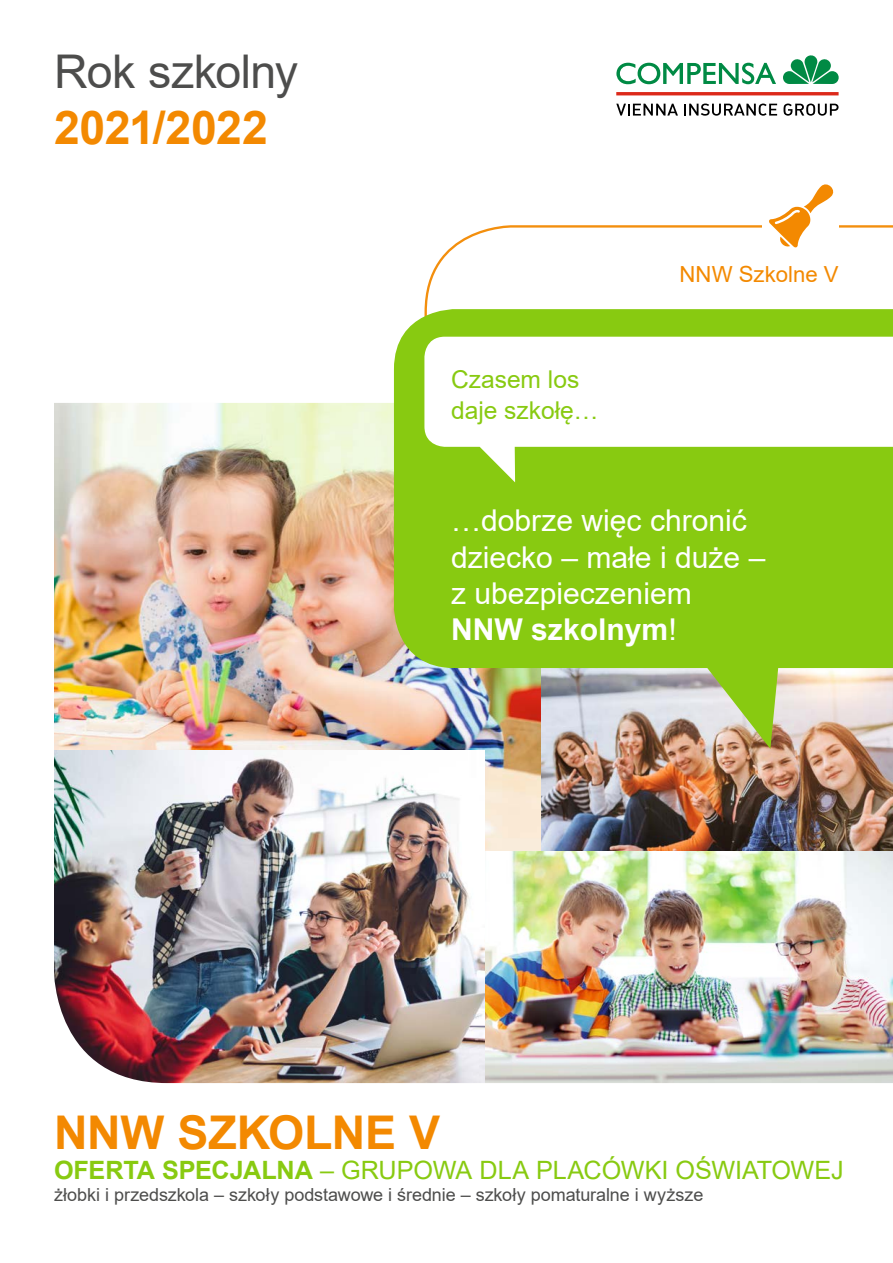
<style>
.page{position:relative;width:893px;height:1263px;background:#fff}
.page>*{position:absolute;margin:0;border:0;box-sizing:border-box;transform-origin:0 0}
.t1{font:700 46.5px "Arial";letter-spacing:-.005em;color:#f38901}
.t2{font:46.5px "Arial";letter-spacing:-.015em;color:#4d4d4c}
.t3{font:30.15px/36.2px "Arial";color:#fff}
.t4{font:25.2px "Arial";letter-spacing:-.005em;color:#88ca11}
.t5{font:24.6px/30.5px "Arial";color:#88ca11}
.t6{font:22.2px "Arial";color:#f38901}
.t7{font:18px "Arial";letter-spacing:-.005em;color:#4d4d4c}
.s1{font-weight:700}
</style>
<div class="page">
<img style="left:54px;top:370px;width:839px;height:714px">
<hr style="left:616px;top:92px;width:223px;height:3px;background:#dc291a">
<svg style="left:616px;top:104px;width:62px;height:12px"></svg>
<svg style="left:684px;top:104px;width:93px;height:12px"></svg>
<svg style="left:783px;top:104px;width:56px;height:12px"></svg>
<svg style="left:616px;top:63px;width:160px;height:21px"></svg>
<svg style="left:783px;top:55px;width:56px;height:29px"></svg>
<svg style="left:424px;top:225px;width:469px;height:84px"></svg>
<svg style="left:394px;top:309px;width:499px;height:440px;background:#99c63b"></svg>
<div style="left:762px;top:171px;width:77px;height:78px;background:#fff"></div>
<svg style="left:424px;top:337px;width:469px;height:145px"></svg>
<svg style="left:769px;top:184px;width:65px;height:63px"></svg>
<h1 class="t2" style="left:54px;top:39px;width:246px">Rok szkolny</h1>
<h1 class="t1" style="left:54px;top:95px;width:215px">2021/2022</h1>
<h3 class="t5" style="left:451px;top:364px;width:149px">Czasem los daje szkołę…</h3>
<p class="t6" style="left:680px;top:259px;width:161px">NNW Szkolne V</p>
<h2 class="t3" style="left:451px;top:502px;width:316px">…dobrze więc chronić dziecko – małe i duże – z ubezpieczeniem<br><span class="s1">NNW szkolnym</span>!</h2>
<h1 class="t1" style="left:54px;top:1100px;width:388px">NNW SZKOLNE V</h1>
<h3 class="t4" style="left:54px;top:1153px;width:791px"><span class="s1">OFERTA SPECJALNA</span> – GRUPOWA DLA PLACÓWKI OŚWIATOWEJ</h3>
<p class="t7" style="left:54px;top:1182px;width:651px">żłobki i przedszkola – szkoły podstawowe i średnie – szkoły pomaturalne i wyższe</p>
</div>
